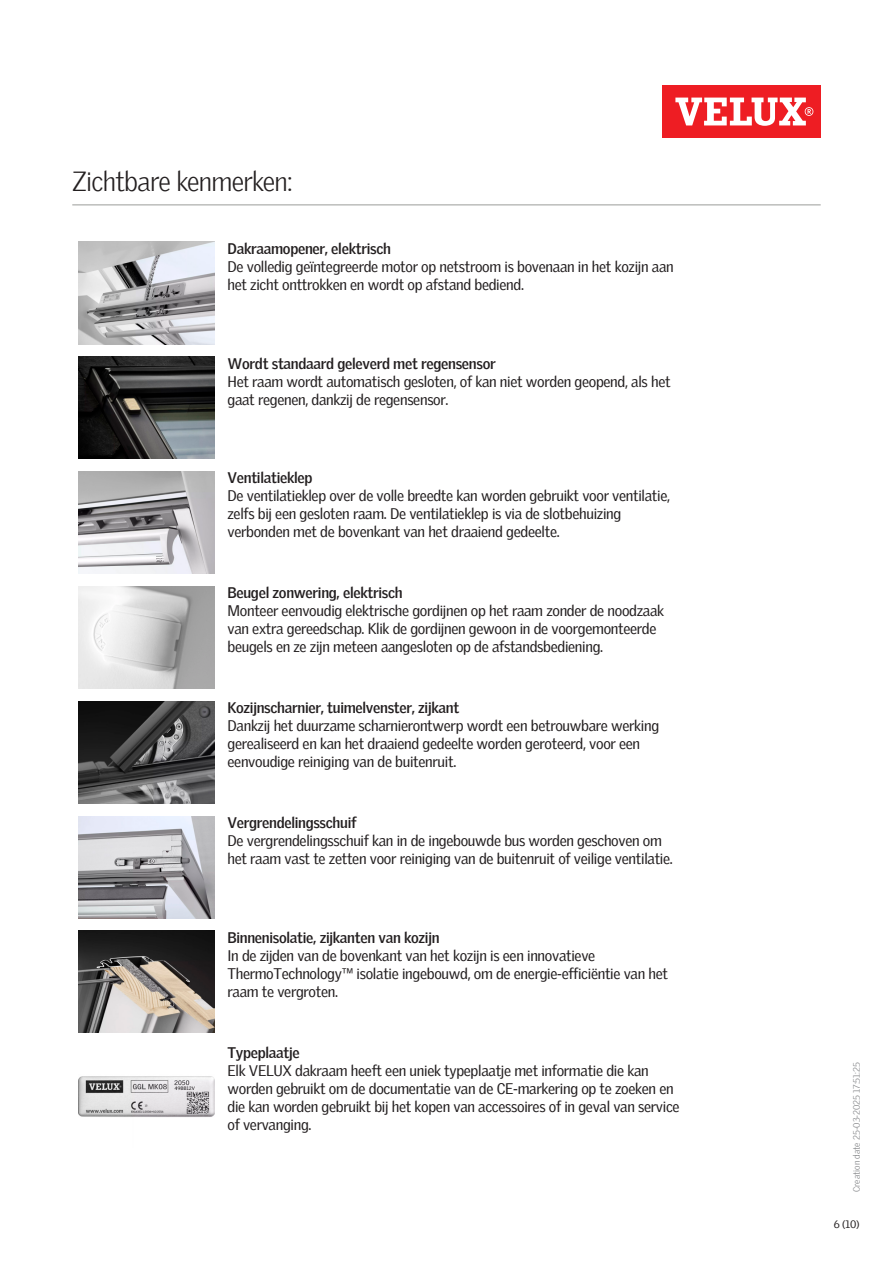
<style>
.page{position:relative;width:893px;height:1263px;background:#fff}
.page>*{position:absolute;margin:0;border:0;box-sizing:border-box;transform-origin:0 0}
.Headline_With_Line_B{font:300 27px "Velux Gothic";letter-spacing:-.025em;color:#231f20}
.Body_Heading{font:15px/18px "Velux Gothic";letter-spacing:-.02em;color:#231f20}
.t1{font:10.5px "Velux Gothic";color:#231f20}
.t2{font:300 9px "Velux Gothic";color:#7c7e81}
.s1{font-weight:700}
</style>
<div class="page">
<div style="left:662px;top:85px;width:159px;height:53px;background:#ee1d23"></div>
<svg style="left:675px;top:98px;width:138px;height:28px"></svg>
<hr style="left:72px;top:204px;width:749px;height:2px;background:#bcbdbb">
<img style="left:79px;top:242px;width:136px;height:102px">
<img style="left:79px;top:357px;width:136px;height:102px">
<img style="left:79px;top:472px;width:136px;height:102px">
<img style="left:79px;top:586px;width:136px;height:102px">
<img style="left:79px;top:701px;width:136px;height:102px">
<img style="left:79px;top:816px;width:136px;height:102px">
<img style="left:79px;top:931px;width:136px;height:102px">
<img style="left:79px;top:1076px;width:136px;height:41px">
<p class="Headline_With_Line_B" style="left:72px;top:161px;width:222px">Zichtbare kenmerken:</p>
<p class="Body_Heading" style="left:227px;top:238px;width:448px"><span class="s1">Dakraamopener, elektrisch<br></span>De volledig geïntegreerde motor op netstroom is bovenaan in het kozijn aan het zicht onttrokken en wordt op afstand bediend.</p>
<p class="Body_Heading" style="left:227px;top:353px;width:445px"><span class="s1">Wordt standaard geleverd met regensensor<br></span>Het raam wordt automatisch gesloten, of kan niet worden geopend, als het gaat regenen, dankzij de regensensor.</p>
<p class="Body_Heading" style="left:227px;top:468px;width:444px"><span class="s1">Ventilatieklep<br></span>De ventilatieklep over de volle breedte kan worden gebruikt voor ventilatie, zelfs bij een gesloten raam. De ventilatieklep is via de slotbehuizing verbonden met de bovenkant van het draaiend gedeelte.</p>
<p class="Body_Heading" style="left:227px;top:582px;width:438px"><span class="s1">Beugel zonwering, elektrisch<br></span>Monteer eenvoudig elektrische gordijnen op het raam zonder de noodzaak van extra gereedschap. Klik de gordijnen gewoon in de voorgemonteerde beugels en ze zijn meteen aangesloten op de afstandsbediening.</p>
<p class="Body_Heading" style="left:227px;top:697px;width:433px"><span class="s1">Kozijnscharnier, tuimelvenster, zijkant<br></span>Dankzij het duurzame scharnierontwerp wordt een betrouwbare werking gerealiseerd en kan het draaiend gedeelte worden geroteerd, voor een eenvoudige reiniging van de buitenruit.</p>
<p class="Body_Heading" style="left:227px;top:812px;width:447px"><span class="s1">Vergrendelingsschuif<br></span>De vergrendelingsschuif kan in de ingebouwde bus worden geschoven om het raam vast te zetten voor reiniging van de buitenruit of veilige ventilatie.</p>
<p class="Body_Heading" style="left:227px;top:927px;width:442px"><span class="s1">Binnenisolatie, zijkanten van kozijn<br></span>In de zijden van de bovenkant van het kozijn is een innovatieve ThermoTechnology™ isolatie ingebouwd, om de energie-efficiëntie van het raam te vergroten.</p>
<p class="Body_Heading" style="left:227px;top:1042px;width:454px"><span class="s1">Typeplaatje<br></span>Elk VELUX dakraam heeft een uniek typeplaatje met informatie die kan worden gebruikt om de documentatie van de CE-markering op te zoeken en die kan worden gebruikt bij het kopen van accessoires of in geval van service of vervanging.</p>
<p class="t2" style="left:850px;top:1192px;width:131px;rotate:-90deg">Creation date 25-03-2025 17:51:25</p>
<p class="t1" style="left:834px;top:1216px;width:27px">6 (10)</p>
</div>
